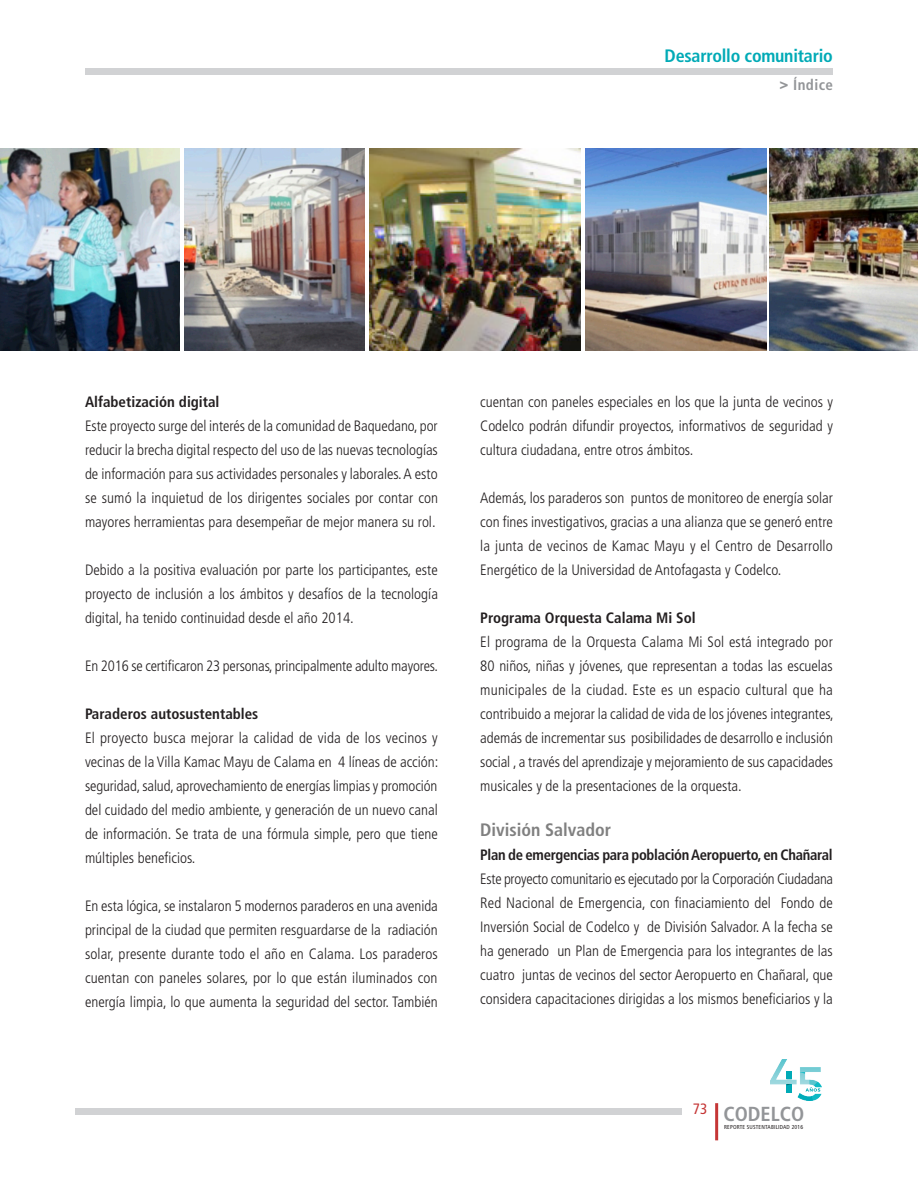
<style>
.page{position:relative;width:918px;height:1188px;background:#fff}
.page>*{position:absolute;margin:0;border:0;box-sizing:border-box;transform-origin:0 0}
.t1{font:700 condensed 20.25px "Frutiger LT Std";color:#939598}
.t2{font:700 condensed 18px "Frutiger LT Std";letter-spacing:-.015em;color:#00aab6}
.titulonaranjo{font:700 condensed 18px "Frutiger LT Std";color:#808080}
.J{font:300 condensed 15px/24px "Frutiger LT Std";color:#231f20;text-align:justify}
.J-2{font:700 condensed 15px "Frutiger LT Std";color:#231f20}
.J-3{font:700 condensed 15px "Frutiger LT Std";letter-spacing:-.02em;color:#231f20}
.t3{font:700 condensed 15px "Frutiger LT Std";letter-spacing:.025em;color:#939598}
.t4{font:condensed 15px "Frutiger LT Std";color:#c53636}
.t5{font:condensed 5.7px "Frutiger LT Std";letter-spacing:.03em;color:#231f20}
.s1{font-weight:900;font-stretch:normal}
</style>
<div class="page">
<img style="left:771px;top:1059px;width:50px;height:41px">
<hr style="left:715px;top:1103px;width:3px;height:37px;background:#c53636">
<div style="left:787px;top:1071px;width:5px;height:8px;background:#00aab6"></div>
<div style="left:787px;top:1084px;width:5px;height:8px;background:#00aab6"></div>
<svg style="left:806px;top:1087px;width:14px;height:5px"></svg>
<div style="left:75px;top:1109px;width:607px;height:6px;background:#d1d2d4"></div>
<div style="left:85px;top:68px;width:748px;height:6px;background:#d1d2d4"></div>
<img style="left:0;top:149px;width:180px;height:201px">
<img style="left:184px;top:149px;width:181px;height:201px">
<img style="left:586px;top:149px;width:180px;height:201px">
<img style="left:769px;top:149px;width:149px;height:201px">
<img style="left:370px;top:149px;width:210px;height:201px">
<p class="t2" style="left:665px;top:45px;width:170px">Desarrollo comunitario</p>
<p class="t3" style="left:780px;top:76px;width:55px"><span class="s1">&gt;</span> Índice</p>
<p class="J-2" style="left:85px;top:393px;width:136px">Alfabetización digital</p>
<p class="J" style="left:85px;top:414px;width:355px">Este proyecto surge del interés de la comunidad de Baquedano, por reducir la brecha digital respecto del uso de las nuevas tecnologías de información para sus actividades personales y laborales. A esto se sumó la inquietud de los dirigentes sociales por contar con mayores herramientas para desempeñar de mejor manera su rol.</p>
<p class="J" style="left:85px;top:558px;width:355px">Debido a la positiva evaluación por parte los participantes, este proyecto de inclusión a los ámbitos y desafíos de la tecnología digital, ha tenido continuidad desde el año 2014.</p>
<p class="J" style="left:85px;top:654px;width:354px">En 2016 se certificaron 23 personas, principalmente adulto mayores.</p>
<p class="J-2" style="left:85px;top:705px;width:175px">Paraderos autosustentables</p>
<p class="J" style="left:85px;top:726px;width:355px">El proyecto busca mejorar la calidad de vida de los vecinos y vecinas de la Villa Kamac Mayu de Calama en 4 líneas de acción: seguridad, salud, aprovechamiento de energías limpias y promoción del cuidado del medio ambiente, y generación de un nuevo canal de información. Se trata de una fórmula simple, pero que tiene múltiples beneficios.</p>
<p class="J" style="left:85px;top:894px;width:354px">En esta lógica, se instalaron 5 modernos paraderos en una avenida principal de la ciudad que permiten resguardarse de la radiación solar, presente durante todo el año en Calama. Los paraderos cuentan con paneles solares, por lo que están iluminados con energía limpia, lo que aumenta la seguridad del sector. También</p>
<p class="J" style="left:480px;top:390px;width:354px">cuentan con paneles especiales en los que la junta de vecinos y Codelco podrán difundir proyectos, informativos de seguridad y cultura ciudadana, entre otros ámbitos.</p>
<p class="J" style="left:480px;top:486px;width:354px">Además, los paraderos son puntos de monitoreo de energía solar con fines investigativos, gracias a una alianza que se generó entre la junta de vecinos de Kamac Mayu y el Centro de Desarrollo Energético de la Universidad de Antofagasta y Codelco.</p>
<p class="J-2" style="left:480px;top:609px;width:217px">Programa Orquesta Calama Mi Sol</p>
<p class="J" style="left:480px;top:630px;width:355px">El programa de la Orquesta Calama Mi Sol está integrado por 80 niños, niñas y jóvenes, que representan a todas las escuelas municipales de la ciudad. Este es un espacio cultural que ha contribuido a mejorar la calidad de vida de los jóvenes integrantes, además de incrementar sus posibilidades de desarrollo e inclusión social , a través del aprendizaje y mejoramiento de sus capacidades musicales y de la presentaciones de la orquesta.</p>
<p class="titulonaranjo" style="left:480px;top:819px;width:133px">División Salvador</p>
<p class="J-3" style="left:480px;top:846px;width:354px">Plan de emergencias para población Aeropuerto, en Chañaral</p>
<p class="J" style="left:480px;top:867px;width:354px">Este proyecto comunitario es ejecutado por la Corporación Ciudadana Red Nacional de Emergencia, con finaciamiento del Fondo de Inversión Social de Codelco y de División Salvador. A la fecha se ha generado un Plan de Emergencia para los integrantes de las cuatro juntas de vecinos del sector Aeropuerto en Chañaral, que considera capacitaciones dirigidas a los mismos beneficiarios y la</p>
<p class="t4" style="left:693px;top:1100px;width:16px">73</p>
<h1 class="t1" style="left:723px;top:1102px;width:82px">CODELCO</h1>
<p class="t5" style="left:724px;top:1124px;width:81px">REPORTE SUSTENTABILIDAD 2016</p>
</div>
